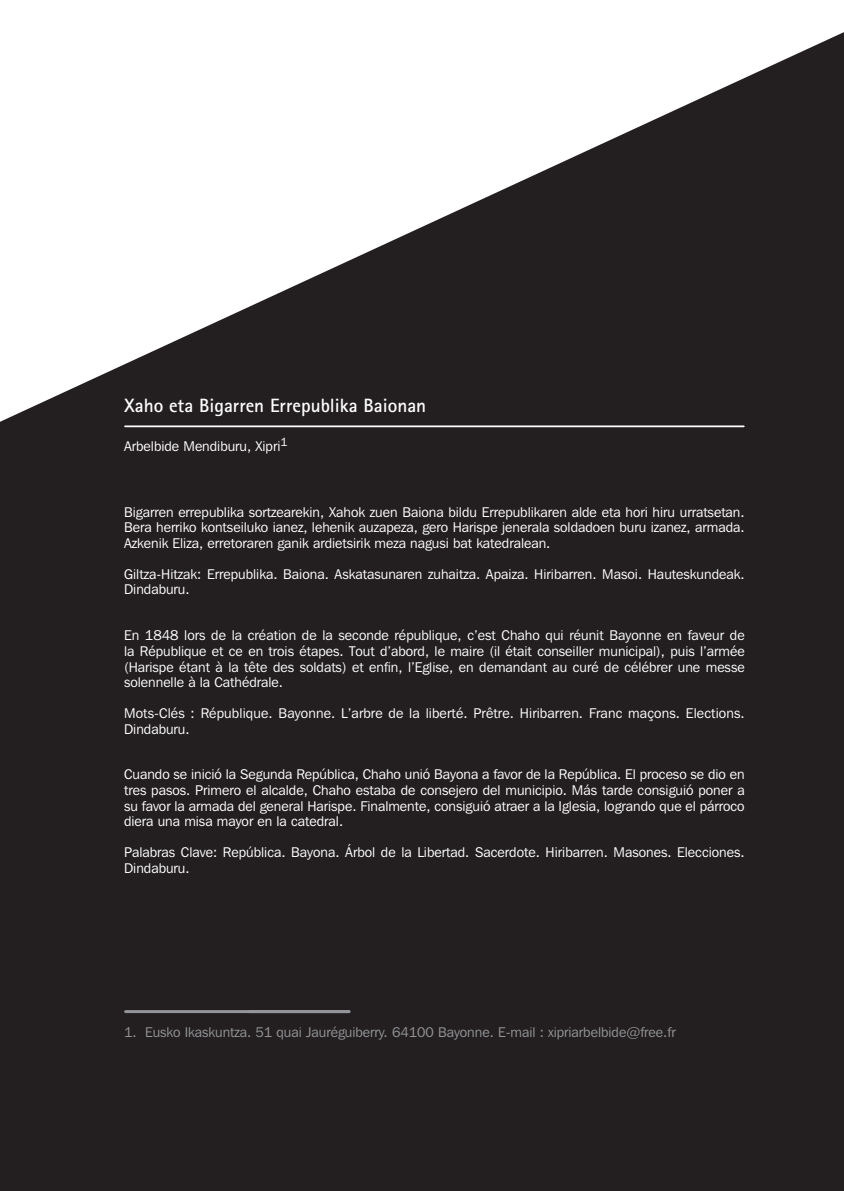
<style>
.page{position:relative;width:844px;height:1191px;background:#fff}
.page>*{position:absolute;margin:0;border:0;box-sizing:border-box;transform-origin:0 0}
.t1{font:700 19.25px "Rotis Sans Serif";color:#fff}
.t2{font:14px/15.8px "Franklin Gothic IT Cby BT";color:#fff;text-align:justify}
.t3{font:14px "Franklin Gothic IT Cby BT";color:#939598}
</style>
<div class="page">
<div style="left:0;top:0;width:843px;height:1191px;background:#231f20"></div>
<svg style="left:0;top:0;width:843px;height:422px;fill:#fff"></svg>
<hr style="left:125px;top:425px;width:618px;height:2px;background:#fff">
<hr style="left:126px;top:1010px;width:223px;height:3px;background:#939598">
<p class="t1" style="left:124px;top:398px;width:303px">Xaho eta Bigarren Errepublika Baionan</p>
<p class="t2" style="left:124px;top:439px;width:165px">Arbelbide Mendiburu, Xipri<sup>1</sup></p>
<p class="t2" style="left:124px;top:505px;width:622px">Bigarren errepublika sor tzearekin, Xahok zuen Baiona bildu Errepublikaren alde eta hori hiru urra tsetan.<br>Bera herriko kon tseiluko ianez, lehenik auzapeza, gero Harispe jenerala soldadoen buru izanez, armada.<br>Azkenik Eliza, erretoraren ganik ardie tsirik meza nagusi bat katedralean.</p>
<p class="t2" style="left:124px;top:567px;width:622px">Gil tza-Hi tzak: Errepublika. Baiona. Askatasunaren zuhai tza. Apaiza. Hiribarren. Masoi. Hauteskundeak.<br>Dindaburu.</p>
<p class="t2" style="left:124px;top:628px;width:622px">En 1848 lors de la création de la seconde république, c’est Chaho qui réunit Bayonne en faveur de la République et ce en trois étapes. Tout d’abord, le maire (il était conseiller municipal), puis l’armée (Harispe étant à la tête des solda ts) et enfin, l’Eglise, en demandant au curé de célébrer une messe solennelle à la Cathédrale.</p>
<p class="t2" style="left:124px;top:706px;width:622px">Mo ts-Clés : République. Bayonne. L’arbre de la liberté. Prêtre. Hiribarren. Franc maçons. Elections.<br>Dindaburu.</p>
<p class="t2" style="left:124px;top:767px;width:622px">Cuando se inició la Segunda República, Chaho unió Bayona a favor de la República. El proceso se dio en tres pasos. Primero el alcalde, Chaho estaba de consejero del municipio. Más tarde consiguió poner a su favor la armada del general Harispe. Finalmente, consiguió atraer a la Iglesia, logrando que el párroco diera una misa mayor en la catedral.</p>
<p class="t2" style="left:124px;top:845px;width:622px">Palabras Clave: República. Bayona. Árbol de la Libertad. Sacerdote. Hiribarren. Masones. Elecciones.<br>Dindaburu.</p>
<p class="t3" style="left:124px;top:1027px;width:553px">1. Eusko Ikaskun tza. 51 quai Jauréguiberry. 64100 Bayonne. E-mail : xipriarbelbide@free.fr</p>
</div>
